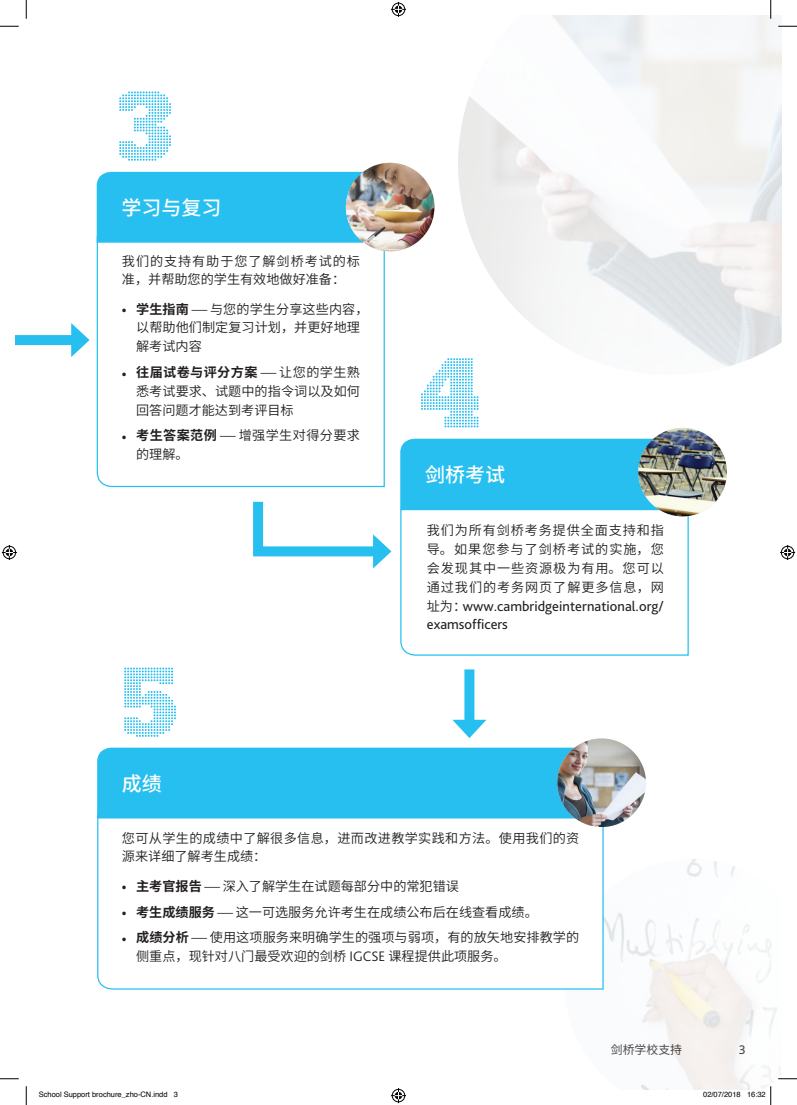
<style>
.page{position:relative;width:797px;height:1105px;background:#fff}
.page>*{position:absolute;margin:0;border:0;box-sizing:border-box;transform-origin:0 0}
.t1{font:500 20px "Noto Sans CJ Ksc";color:#fff}
.t2{font:14.5px/18.8px "Bliss Pro";letter-spacing:.005em;color:#231f20}
.t3{font:600 13.12px/18.8px "Noto Sans CJ Ksc";letter-spacing:.005em;color:#231f20;scale:1.5 1}
.t4{font:600 13.12px/18.8px "Noto Sans CJ Ksc";letter-spacing:.005em;color:#231f20;text-align:justify}
.t5{font:600 13.12px/18.8px "Noto Sans CJ Ksc";letter-spacing:.025em;color:#231f20}
.t6{font:600 13.12px/18.8px "Noto Sans CJ Ksc";letter-spacing:.07em;color:#231f20}
.t7{font:600 13.12px/18.8px "Noto Sans CJ Ksc";letter-spacing:.03em;color:#231f20;scale:1.5 1}
.t8{font:13.12px "Bliss Pro";color:#231f20}
.t9{font:11.88px "Noto Sans CJ Ksc";color:#231f20}
.t10{font:7.5px "Helvetica";color:#000}
.s1{font-family:"Bliss Pro";font-weight:700;font-size:14.5px}
.s2{font-weight:700}
.s3{font-family:"Noto Sans CJ Ksc";font-weight:600;font-size:13.12px}
.s4{font-family:"Bliss Pro";font-weight:300;font-size:14.5px}
</style>
<div class="page">
<div style="left:464px;top:669px;width:10px;height:58px;background:#26bff0"></div>
<svg style="left:452px;top:720px;width:34px;height:18px"></svg>
<img style="left:604px;top:859px;width:177px;height:230px">
<svg style="left:124px;top:668px;width:52px;height:69px"></svg>
<svg style="left:97px;top:818px;width:507px;height:172px"></svg>
<div style="left:97px;top:748px;width:477px;height:70px;background:#26bff0"></div>
<img style="left:557px;top:738px;width:89px;height:89px;border-radius:44px">
<svg style="left:119px;top:91px;width:52px;height:70px"></svg>
<svg style="left:96px;top:235px;width:289px;height:253px"></svg>
<div style="left:97px;top:172px;width:267px;height:71px;background:#26bff0"></div>
<img style="left:346px;top:163px;width:88px;height:88px;border-radius:44px">
<svg style="left:16px;top:323px;width:73px;height:34px"></svg>
<svg style="left:421px;top:358px;width:57px;height:69px"></svg>
<div style="left:400px;top:439px;width:256px;height:69px;background:#26bff0"></div>
<svg style="left:400px;top:508px;width:289px;height:148px"></svg>
<img style="left:638px;top:428px;width:89px;height:88px;border-radius:44px">
<svg style="left:253px;top:501px;width:138px;height:67px"></svg>
<svg style="left:0;top:25px;width:19px;height:2px"></svg>
<svg style="left:778px;top:25px;width:19px;height:2px"></svg>
<svg style="left:0;top:1078px;width:19px;height:1px"></svg>
<svg style="left:778px;top:1078px;width:19px;height:1px"></svg>
<svg style="left:25px;top:0;width:2px;height:19px"></svg>
<svg style="left:25px;top:1086px;width:2px;height:19px"></svg>
<svg style="left:770px;top:0;width:1px;height:19px"></svg>
<svg style="left:391px;top:2px;width:15px;height:15px"></svg>
<svg style="left:391px;top:1088px;width:15px;height:15px"></svg>
<svg style="left:2px;top:545px;width:15px;height:15px"></svg>
<svg style="left:780px;top:545px;width:15px;height:15px"></svg>
<svg style="left:747px;top:1086px;width:24px;height:19px"></svg>
<h1 class="t1" style="left:121px;top:196px;width:101px">学习与复习</h1>
<p class="t6" style="left:122px;top:252px;width:239px">我们的支持有助于您了解剑桥考试的标准，并帮助您的学生有效地做好准备：</p>
<p class="t3" style="left:136px;top:300px;width:156px;text-indent:-14px"><span class="s1">•</span> <span class="s2">学生指南</span>—与您的学生分享这些内容，以帮助他们制定复习计划，并更好地理解考试内容</p>
<p class="t3" style="left:136px;top:363px;width:151px;text-align:justify;text-indent:-14px"><span class="s1">•</span> <span class="s2">往届试卷与评分方案</span> —让您的学生熟悉考试要求、试题中的指令词以及如何回答问题才能达到考评目标</p>
<p class="t7" style="left:136px;top:426px;width:151px;text-indent:-14px"><span class="s1">•</span> <span class="s2">考生答案范例</span> —增强学生对得分要求的理解。</p>
<h1 class="t1" style="left:425px;top:463px;width:81px">剑桥考试</h1>
<p class="t4" style="left:427px;top:522px;width:238px">我们为所有剑桥考务提供全面支持和指导。如果您参与了剑桥考试的实施，您会发现其中一些资源极为有用。您可以通过我们的考务网页了解更多信息，网</p>
<p class="t2" style="left:427px;top:596px;width:238px"><span class="s3">址为：</span>www.cambridgeinternational.org/ examsofficers</p>
<h1 class="t1" style="left:122px;top:772px;width:41px">成绩</h1>
<p class="t5" style="left:122px;top:829px;width:459px">您可从学生的成绩中了解很多信息，进而改进教学实践和方法。使用我们的资源来详细了解考生成绩：</p>
<p class="t3" style="left:122px;top:877px;width:226px"><span class="s1">•</span> <span class="s2">主考官报告</span>—深入了解学生在试题每部分中的常犯错误</p>
<p class="t3" style="left:122px;top:903px;width:279px"><span class="s1">•</span> <span class="s2">考生成绩服务</span>—这一可选服务允许考生在成绩公布后在线查看成绩。</p>
<p class="t3" style="left:136px;top:928px;width:297px;text-indent:-14px"><span class="s1">•</span> <span class="s2">成绩分析</span>—使用这项服务来明确学生的强项与弱项，有的放矢地安排教学的侧重点，现针对八门最受欢迎的剑桥 <span class="s4">IGCSE</span> 课程提供此项服务。</p>
<p class="t9" style="left:611px;top:1043px;width:73px">剑桥学校支持</p>
<p class="t8" style="left:739px;top:1041px;width:9px">3</p>
<p class="t10" style="left:39px;top:1089px;width:141px">School Support brochure_zho-CN.indd 3</p>
<p class="t10" style="left:703px;top:1089px;width:64px">02/07/2018 16:32</p>
</div>
